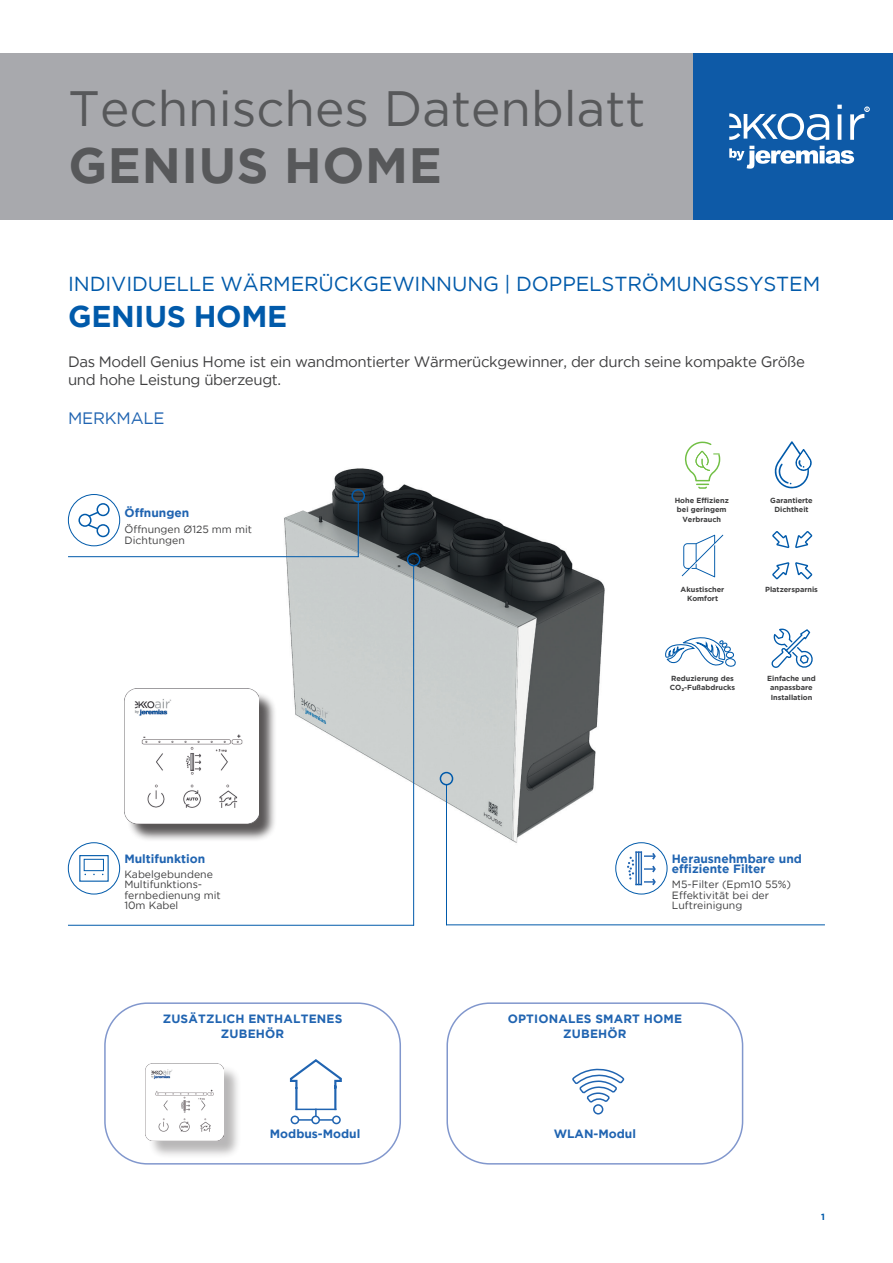
<style>
.page{position:relative;width:893px;height:1263px;background:#fff}
.page>*{position:absolute;margin:0;border:0;box-sizing:border-box;transform-origin:0 0}
.Preisliste_Überschrift{font:49.5px "Gotham";color:#57585a}
.Preisliste_Überschrift-2{font:700 49.5px "Gotham";letter-spacing:.015em;color:#57585a}
.Preisliste_Überschrift-3{font:700 30px "Gotham";letter-spacing:-.01em;color:#015aaa}
.Preisliste_Überschrift-4{font:20.25px "Gotham";letter-spacing:-.005em;color:#015aaa}
.t1{font:16.5px "Gotham";letter-spacing:-.01em;color:#2064b1}
.t2{font:15px/18px "Gotham";letter-spacing:-.025em;color:#3e3e3f}
.t3{font:700 12px/10.5px "Gotham";color:#2064b1}
.t4{font:10.5px/10.5px "Gotham";color:#3e3e3f}
.t5{font:700 9px "Gotham";color:#015aaa}
.t6{font:700 7.35px/9.4px "Gotham";color:#3e3e3f;text-align:center}
.s1{color:#231f20}
</style>
<div class="page">
<div style="left:0;top:53px;width:893px;height:167px;background:#a8a9ad"></div>
<div style="left:693px;top:53px;width:200px;height:167px;background:#0e5aa7"></div>
<svg style="left:729px;top:105px;width:141px;height:35px"></svg>
<svg style="left:729px;top:146px;width:125px;height:23px"></svg>
<img style="left:241px;top:468px;width:411px;height:390px">
<div style="left:127px;top:691px;width:150px;height:151px;background:#231f20;opacity:.75"></div>
<img style="left:125px;top:689px;width:133px;height:134px">
<div style="left:68px;top:494px;width:52px;height:52px;border:1px solid #015aaa;border-radius:50%"></div>
<div style="left:97px;top:503px;width:13px;height:13px;border:2px solid #015aaa;border-radius:50%"></div>
<div style="left:97px;top:524px;width:13px;height:13px;border:2px solid #015aaa;border-radius:50%"></div>
<div style="left:78px;top:514px;width:14px;height:13px;border:2px solid #015aaa;border-radius:50%"></div>
<svg style="left:86px;top:510px;width:15px;height:21px"></svg>
<hr style="left:68px;top:556px;width:291px;height:1px;background:#015aaa">
<div style="left:351px;top:489px;width:14px;height:14px;border:2px solid #015aaa;border-radius:50%"></div>
<hr style="left:358px;top:503px;width:1px;height:54px;background:#015aaa">
<div style="left:68px;top:842px;width:52px;height:52px;border:1px solid #015aaa;border-radius:50%"></div>
<div style="left:84px;top:859px;width:20px;height:12px;border:1px solid #015aaa"></div>
<hr style="left:68px;top:925px;width:346px;height:1px;background:#015aaa">
<hr style="left:413px;top:566px;width:1px;height:360px;background:#015aaa">
<div style="left:407px;top:553px;width:13px;height:13px;border:2px solid #015aaa;border-radius:50%"></div>
<div style="left:615px;top:842px;width:52px;height:52px;border:1px solid #015aaa;border-radius:50%"></div>
<svg style="left:627px;top:851px;width:29px;height:35px"></svg>
<hr style="left:446px;top:785px;width:1px;height:140px;background:#015aaa">
<div style="left:440px;top:772px;width:13px;height:13px;border:2px solid #015aaa;border-radius:50%"></div>
<hr style="left:446px;top:924px;width:379px;height:1px;background:#015aaa">
<svg style="left:684px;top:442px;width:37px;height:47px"></svg>
<svg style="left:774px;top:441px;width:38px;height:48px"></svg>
<svg style="left:772px;top:562px;width:17px;height:17px"></svg>
<svg style="left:772px;top:531px;width:17px;height:17px"></svg>
<svg style="left:795px;top:562px;width:17px;height:17px"></svg>
<svg style="left:795px;top:531px;width:17px;height:17px"></svg>
<svg style="left:682px;top:535px;width:41px;height:42px"></svg>
<svg style="left:665px;top:637px;width:71px;height:30px"></svg>
<svg style="left:771px;top:628px;width:42px;height:40px"></svg>
<div style="left:104px;top:1002px;width:297px;height:162px;border:2px solid #8197cd;border-radius:43px"></div>
<div style="left:148px;top:1065px;width:94px;height:95px;background:#231f20;opacity:.32"></div>
<img style="left:146px;top:1063px;width:77px;height:78px">
<div style="left:291px;top:1115px;width:8px;height:9px;border:2px solid #2064b1;border-radius:50%"></div>
<div style="left:332px;top:1115px;width:9px;height:9px;border:2px solid #2064b1;border-radius:50%"></div>
<div style="left:311px;top:1115px;width:9px;height:9px;border:2px solid #2064b1;border-radius:50%"></div>
<svg style="left:289px;top:1059px;width:53px;height:62px"></svg>
<svg style="left:572px;top:1068px;width:53px;height:35px"></svg>
<div style="left:593px;top:1104px;width:10px;height:10px;border:2px solid #2064b1;border-radius:50%"></div>
<div style="left:446px;top:1002px;width:297px;height:162px;border:2px solid #8197cd;border-radius:43px"></div>
<p class="Preisliste_Überschrift" style="left:68px;top:77px;width:579px">Technisches Datenblatt</p>
<p class="Preisliste_Überschrift-2" style="left:68px;top:133px;width:375px">GENIUS HOME</p>
<p class="Preisliste_Überschrift-4" style="left:68px;top:271px;width:754px">INDIVIDUELLE WÄRMERÜCKGEWINNUNG | DOPPELSTRÖMUNGSSYSTEM</p>
<p class="Preisliste_Überschrift-3" style="left:68px;top:297px;width:220px">GENIUS HOME</p>
<p class="t2" style="left:68px;top:352px;width:738px">Das Modell Genius Home ist ein wandmontierter Wärmerückgewinner, der durch seine kompakte Größe und hohe Leistung überzeugt.</p>
<p class="t1" style="left:68px;top:407px;width:98px">MERKMALE</p>
<p class="t3" style="left:125px;top:507px;width:66px">Öffnungen</p>
<p class="t4" style="left:125px;top:524px;width:129px">Öffnungen Ø125 mm mit<br>Dichtungen</p>
<p class="t3" style="left:124px;top:853px;width:82px">Multifunktion</p>
<p class="t4" style="left:124px;top:869px;width:98px">Kabelgebundene<br>Multifunktions&shy;fernbedienung mit<br>10m Kabel</p>
<p class="t3" style="left:163px;top:1013px;width:181px">ZUSÄTZLICH ENTHALTENES</p>
<p class="t3" style="left:221px;top:1028px;width:65px">ZUBEHÖR</p>
<p class="t6" style="left:675px;top:495px;width:56px">Hohe Effizienz bei geringem<br>Verbrauch</p>
<p class="t6" style="left:770px;top:495px;width:44px">Garantierte<br>Dichtheit</p>
<p class="t6" style="left:681px;top:584px;width:45px">Akustischer<br>Komfort</p>
<p class="t6" style="left:765px;top:584px;width:54px">Platzersparnis</p>
<p class="t6" style="left:670px;top:674px;width:67px;text-align:left">Reduzierung des<br>CO<span class="s1">₂</span>-Fußabdrucks</p>
<p class="t6" style="left:767px;top:674px;width:50px">Einfache und anpassbare<br>Installation</p>
<p class="t3" style="left:672px;top:853px;width:132px">Herausnehmbare und effiziente Filter</p>
<p class="t4" style="left:672px;top:879px;width:121px">M5-Filter (Epm10 55%)<br>Effektivität bei der<br>Luftreinigung</p>
<p class="t3" style="left:508px;top:1013px;width:176px">OPTIONALES SMART HOME</p>
<p class="t3" style="left:563px;top:1028px;width:65px">ZUBEHÖR</p>
<p class="t3" style="left:270px;top:1128px;width:92px">Modbus-Modul</p>
<p class="t3" style="left:554px;top:1128px;width:84px">WLAN-Modul</p>
<p class="t5" style="left:821px;top:1211px;width:5px">1</p>
</div>
